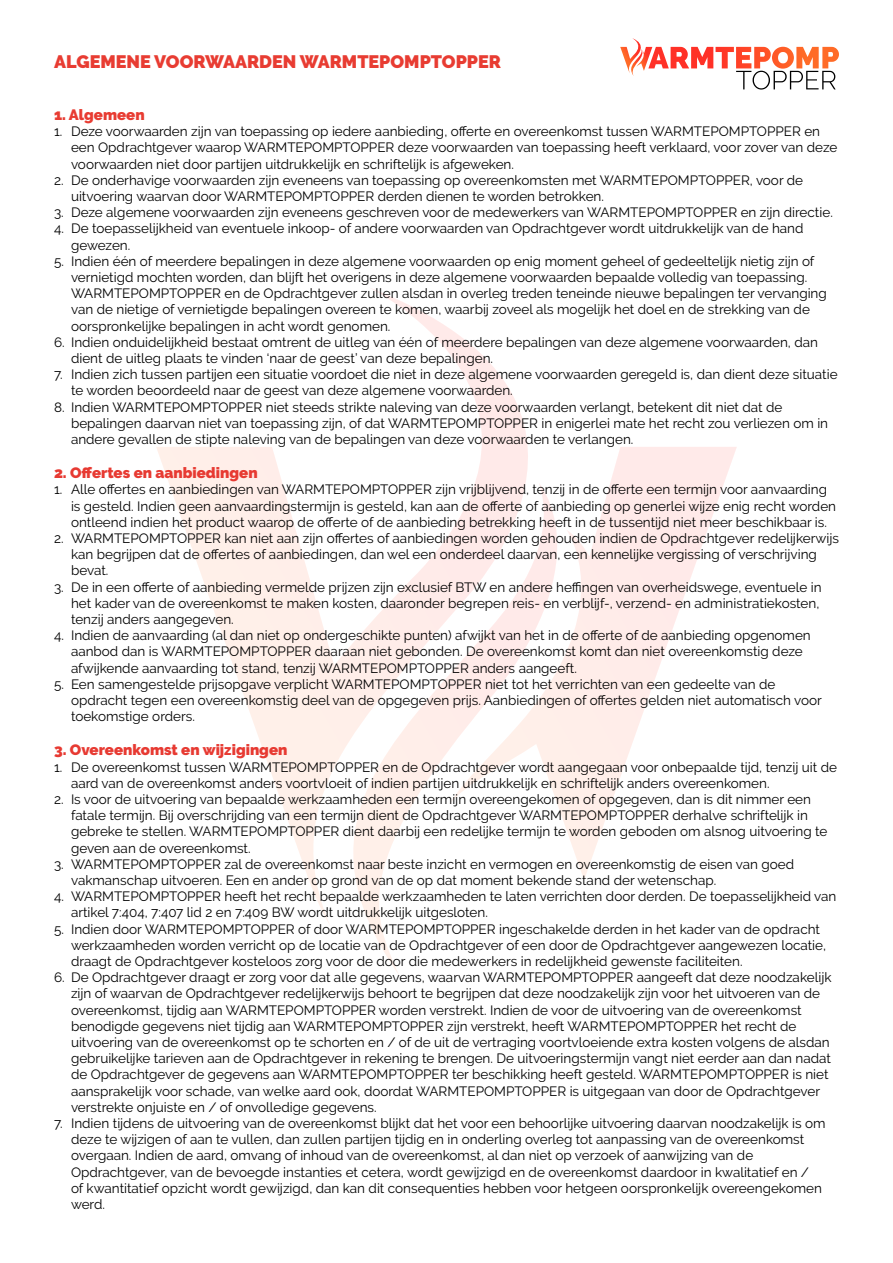
<style>
.page{position:relative;width:893px;height:1263px;background:#fff}
.page>*{position:absolute;margin:0;border:0;box-sizing:border-box;transform-origin:0 0}
.t1{font:900 18px "Raleway";color:#e83c32}
.t2{font:900 15px "Raleway";color:#e73a32}
.t3{font:900 15px "Raleway";color:#e83c32}
.t4{font:13.5px/16.2px "Raleway";color:#000}
</style>
<div class="page">
<svg style="left:156px;top:288px;width:372px;height:639px"></svg>
<svg style="left:449px;top:447px;width:288px;height:433px"></svg>
<svg style="left:620px;top:38px;width:219px;height:52px"></svg>
<p class="t1" style="left:54px;top:51px;width:448px">ALGEMENE VOORWAARDEN WARMTEPOMPTOPPER</p>
<p class="t3" style="left:54px;top:106px;width:92px">1. Algemeen</p>
<p class="t4" style="left:71px;top:123px;width:768px;text-indent:-17px">1. Deze voorwaarden zijn van toepassing op iedere aanbieding, offerte en overeenkomst tussen WARMTEPOMPTOPPER en een Opdrachtgever waarop WARMTEPOMPTOPPER deze voorwaarden van toepassing heeft verklaard, voor zover van deze voorwaarden niet door partijen uitdrukkelijk en schriftelijk is afgeweken.</p>
<p class="t4" style="left:71px;top:172px;width:734px;text-indent:-17px">2. De onderhavige voorwaarden zijn eveneens van toepassing op overeenkomsten met WARMTEPOMPTOPPER, voor de uitvoering waarvan door WARMTEPOMPTOPPER derden dienen te worden betrokken.</p>
<p class="t4" style="left:54px;top:204px;width:780px">3. Deze algemene voorwaarden zijn eveneens geschreven voor de medewerkers van WARMTEPOMPTOPPER en zijn directie.</p>
<p class="t4" style="left:71px;top:220px;width:734px;text-indent:-17px">4. De toepasselijkheid van eventuele inkoop- of andere voorwaarden van Opdrachtgever wordt uitdrukkelijk van de hand gewezen.</p>
<p class="t4" style="left:71px;top:253px;width:757px;text-indent:-17px">5. Indien één of meerdere bepalingen in deze algemene voorwaarden op enig moment geheel of gedeeltelijk nietig zijn of vernietigd mochten worden, dan blijft het overigens in deze algemene voorwaarden bepaalde volledig van toepassing.<br>WARMTEPOMPTOPPER en de Opdrachtgever zullen alsdan in overleg treden teneinde nieuwe bepalingen ter vervanging van de nietige of vernietigde bepalingen overeen te komen, waarbij zoveel als mogelijk het doel en de strekking van de oorspronkelijke bepalingen in acht wordt genomen.</p>
<p class="t4" style="left:71px;top:334px;width:748px;text-indent:-17px">6. Indien onduidelijkheid bestaat omtrent de uitleg van één of meerdere bepalingen van deze algemene voorwaarden, dan dient de uitleg plaats te vinden ‘naar de geest’ van deze bepalingen.</p>
<p class="t4" style="left:71px;top:366px;width:768px;text-indent:-17px">7. Indien zich tussen partijen een situatie voordoet die niet in deze algemene voorwaarden geregeld is, dan dient deze situatie te worden beoordeeld naar de geest van deze algemene voorwaarden.</p>
<p class="t4" style="left:71px;top:399px;width:759px;text-indent:-17px">8. Indien WARMTEPOMPTOPPER niet steeds strikte naleving van deze voorwaarden verlangt, betekent dit niet dat de bepalingen daarvan niet van toepassing zijn, of dat WARMTEPOMPTOPPER in enigerlei mate het recht zou verliezen om in andere gevallen de stipte naleving van de bepalingen van deze voorwaarden te verlangen.</p>
<p class="t2" style="left:54px;top:464px;width:205px">2. Offertes en aanbiedingen</p>
<p class="t4" style="left:71px;top:481px;width:767px;text-indent:-17px">1. Alle offertes en aanbiedingen van WARMTEPOMPTOPPER zijn vrijblijvend, tenzij in de offerte een termijn voor aanvaarding is gesteld. Indien geen aanvaardingstermijn is gesteld, kan aan de offerte of aanbieding op generlei wijze enig recht worden ontleend indien het product waarop de offerte of de aanbieding betrekking heeft in de tussentijd niet meer beschikbaar is.</p>
<p class="t4" style="left:71px;top:530px;width:769px;text-indent:-17px">2. WARMTEPOMPTOPPER kan niet aan zijn offertes of aanbiedingen worden gehouden indien de Opdrachtgever redelijkerwijs kan begrijpen dat de offertes of aanbiedingen, dan wel een onderdeel daarvan, een kennelijke vergissing of verschrijving bevat.</p>
<p class="t4" style="left:71px;top:579px;width:752px;text-indent:-17px">3. De in een offerte of aanbieding vermelde prijzen zijn exclusief BTW en andere heffingen van overheidswege, eventuele in het kader van de overeenkomst te maken kosten, daaronder begrepen reis- en verblijf-, verzend- en administratiekosten, tenzij anders aangegeven.</p>
<p class="t4" style="left:71px;top:627px;width:741px;text-indent:-17px">4. Indien de aanvaarding (al dan niet op ondergeschikte punten) afwijkt van het in de offerte of de aanbieding opgenomen aanbod dan is WARMTEPOMPTOPPER daaraan niet gebonden. De overeenkomst komt dan niet overeenkomstig deze afwijkende aanvaarding tot stand, tenzij WARMTEPOMPTOPPER anders aangeeft.</p>
<p class="t4" style="left:71px;top:676px;width:752px;text-indent:-17px">5. Een samengestelde prijsopgave verplicht WARMTEPOMPTOPPER niet tot het verrichten van een gedeelte van de opdracht tegen een overeenkomstig deel van de opgegeven prijs. Aanbiedingen of offertes gelden niet automatisch voor toekomstige orders.</p>
<p class="t2" style="left:54px;top:741px;width:235px">3. Overeenkomst en wijzigingen</p>
<p class="t4" style="left:71px;top:759px;width:768px;text-indent:-17px">1. De overeenkomst tussen WARMTEPOMPTOPPER en de Opdrachtgever wordt aangegaan voor onbepaalde tijd, tenzij uit de aard van de overeenkomst anders voortvloeit of indien partijen uitdrukkelijk en schriftelijk anders overeenkomen.</p>
<p class="t4" style="left:71px;top:791px;width:758px;text-indent:-17px">2. Is voor de uitvoering van bepaalde werkzaamheden een termijn overeengekomen of opgegeven, dan is dit nimmer een fatale termijn. Bij overschrijding van een termijn dient de Opdrachtgever WARMTEPOMPTOPPER derhalve schriftelijk in gebreke te stellen. WARMTEPOMPTOPPER dient daarbij een redelijke termijn te worden geboden om alsnog uitvoering te geven aan de overeenkomst.</p>
<p class="t4" style="left:71px;top:856px;width:725px;text-indent:-17px">3. WARMTEPOMPTOPPER zal de overeenkomst naar beste inzicht en vermogen en overeenkomstig de eisen van goed vakmanschap uitvoeren. Een en ander op grond van de op dat moment bekende stand der wetenschap.</p>
<p class="t4" style="left:71px;top:888px;width:767px;text-indent:-17px">4. WARMTEPOMPTOPPER heeft het recht bepaalde werkzaamheden te laten verrichten door derden. De toepasselijkheid van artikel 7:404, 7:407 lid 2 en 7:409 BW wordt uitdrukkelijk uitgesloten.</p>
<p class="t4" style="left:71px;top:921px;width:757px;text-indent:-17px">5. Indien door WARMTEPOMPTOPPER of door WARMTEPOMPTOPPER ingeschakelde derden in het kader van de opdracht werkzaamheden worden verricht op de locatie van de Opdrachtgever of een door de Opdrachtgever aangewezen locatie, draagt de Opdrachtgever kosteloos zorg voor de door die medewerkers in redelijkheid gewenste faciliteiten.</p>
<p class="t4" style="left:71px;top:969px;width:762px;text-indent:-17px">6. De Opdrachtgever draagt er zorg voor dat alle gegevens, waarvan WARMTEPOMPTOPPER aangeeft dat deze noodzakelijk zijn of waarvan de Opdrachtgever redelijkerwijs behoort te begrijpen dat deze noodzakelijk zijn voor het uitvoeren van de overeenkomst, tijdig aan WARMTEPOMPTOPPER worden verstrekt. Indien de voor de uitvoering van de overeenkomst benodigde gegevens niet tijdig aan WARMTEPOMPTOPPER zijn verstrekt, heeft WARMTEPOMPTOPPER het recht de uitvoering van de overeenkomst op te schorten en / of de uit de vertraging voortvloeiende extra kosten volgens de alsdan gebruikelijke tarieven aan de Opdrachtgever in rekening te brengen. De uitvoeringstermijn vangt niet eerder aan dan nadat de Opdrachtgever de gegevens aan WARMTEPOMPTOPPER ter beschikking heeft gesteld. WARMTEPOMPTOPPER is niet aansprakelijk voor schade, van welke aard ook, doordat WARMTEPOMPTOPPER is uitgegaan van door de Opdrachtgever verstrekte onjuiste en / of onvolledige gegevens.</p>
<p class="t4" style="left:71px;top:1115px;width:756px;text-indent:-17px">7. Indien tijdens de uitvoering van de overeenkomst blijkt dat het voor een behoorlijke uitvoering daarvan noodzakelijk is om deze te wijzigen of aan te vullen, dan zullen partijen tijdig en in onderling overleg tot aanpassing van de overeenkomst overgaan. Indien de aard, omvang of inhoud van de overeenkomst, al dan niet op verzoek of aanwijzing van de Opdrachtgever, van de bevoegde instanties et cetera, wordt gewijzigd en de overeenkomst daardoor in kwalitatief en /<br>of kwantitatief opzicht wordt gewijzigd, dan kan dit consequenties hebben voor hetgeen oorspronkelijk overeengekomen werd.</p>
</div>
